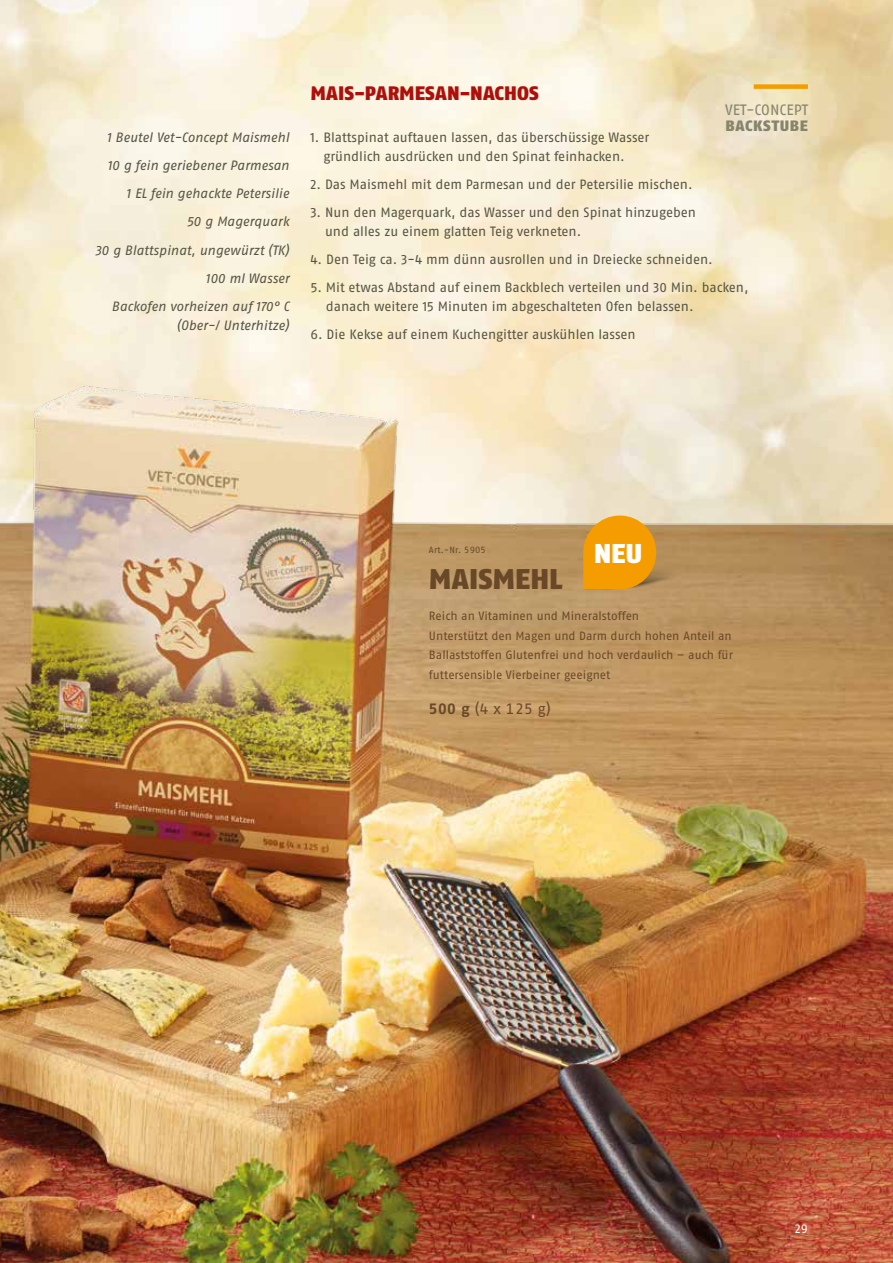
<style>
.page{position:relative;width:893px;height:1263px;background:#fff}
.page>*{position:absolute;margin:0;border:0;box-sizing:border-box;transform-origin:0 0}
.t1{font:28.5px "Fago No Black Lf";letter-spacing:.005em;color:#694828}
.t2{font:27.15px "Fago No Black Lf";color:#fff}
.t3{font:19.5px "Fago No Black Lf";letter-spacing:.005em;color:#ae0f0a}
.t4{font:15px "Fago No Regular Tf";color:#694828}
.t5{font:15px "Fago No Regular Tf";color:#86846b}
.t6{font:15px "Fago No Black Lf";letter-spacing:.04em;color:#86846b}
.t7{font:13.5px/18.8px "Fago No Regular LF";letter-spacing:-.005em;color:#565544}
.t8{font:italic 13.5px/28px "Fago No Regular Lf";letter-spacing:-.005em;color:#565544;text-align:right}
.t9{font:12px/19.5px "Fago No";color:#694828}
.t10{font:12px "Fago No Regular Tf";color:#fff}
.t11{font:9px "Fago No Regular Tf";letter-spacing:.025em;color:#694828}
.s1{font-family:"Fago No Bold Tf"}
</style>
<div class="page">
<img style="left:0;top:368px;width:893px;height:895px">
<div style="left:754px;top:84px;width:54px;height:5px;background:#f59c00"></div>
<svg style="left:583px;top:515px;width:117px;height:74px"></svg>
<p class="t8" style="left:95px;top:123px;width:196px">1 Beutel Vet-Concept Maismehl<br>10 g fein geriebener Parmesan<br>1 EL fein gehackte Petersilie<br>50 g Magerquark<br>30 g Blattspinat, ungewürzt (TK)<br>100 ml Wasser<br>Backofen vorheizen auf 170° C</p>
<p class="t8" style="left:177px;top:311px;width:114px">(Ober-/ Unterhitze)</p>
<h3 class="t3" style="left:310px;top:81px;width:230px">MAIS-PARMESAN-NACHOS</h3>
<p class="t5" style="left:725px;top:101px;width:84px">VET-CONCEPT</p>
<p class="t6" style="left:725px;top:117px;width:84px">BACKSTUBE</p>
<p class="t7" style="left:323px;top:128px;width:328px;text-indent:-13px">1. Blattspinat auftauen lassen, das überschüssige Wasser gründlich ausdrücken und den Spinat feinhacken.</p>
<p class="t7" style="left:310px;top:175px;width:384px">2. Das Maismehl mit dem Parmesan und der Petersilie mischen.</p>
<p class="t7" style="left:325px;top:203px;width:372px;text-indent:-15px">3. Nun den Magerquark, das Wasser und den Spinat hinzugeben und alles zu einem glatten Teig verkneten.</p>
<p class="t7" style="left:310px;top:250px;width:404px">4. Den Teig ca. 3-4 mm dünn ausrollen und in Dreiecke schneiden.</p>
<p class="t7" style="left:326px;top:278px;width:424px;text-indent:-15px">5. Mit etwas Abstand auf einem Backblech verteilen und 30 Min. backen, danach weitere 15 Minuten im abgeschalteten Ofen belassen.</p>
<p class="t7" style="left:310px;top:325px;width:327px">6. Die Kekse auf einem Kuchengitter auskühlen lassen</p>
<p class="t11" style="left:429px;top:544px;width:58px">Art.-Nr. 5905</p>
<h1 class="t1" style="left:429px;top:562px;width:135px">MAISMEHL</h1>
<h2 class="t2" style="left:594px;top:537px;width:50px">NEU</h2>
<p class="t9" style="left:429px;top:606px;width:305px">Reich an Vitaminen und Mineralstoffen<br>Unterstützt den Magen und Darm durch hohen Anteil an Ballaststoffen Glutenfrei und hoch verdaulich – auch für futtersensible Vierbeiner geeignet</p>
<p class="t4" style="left:429px;top:701px;width:123px"><span class="s1">500 g</span> (4 x 125 g)</p>
<p class="t10" style="left:794px;top:1222px;width:15px">29</p>
</div>
